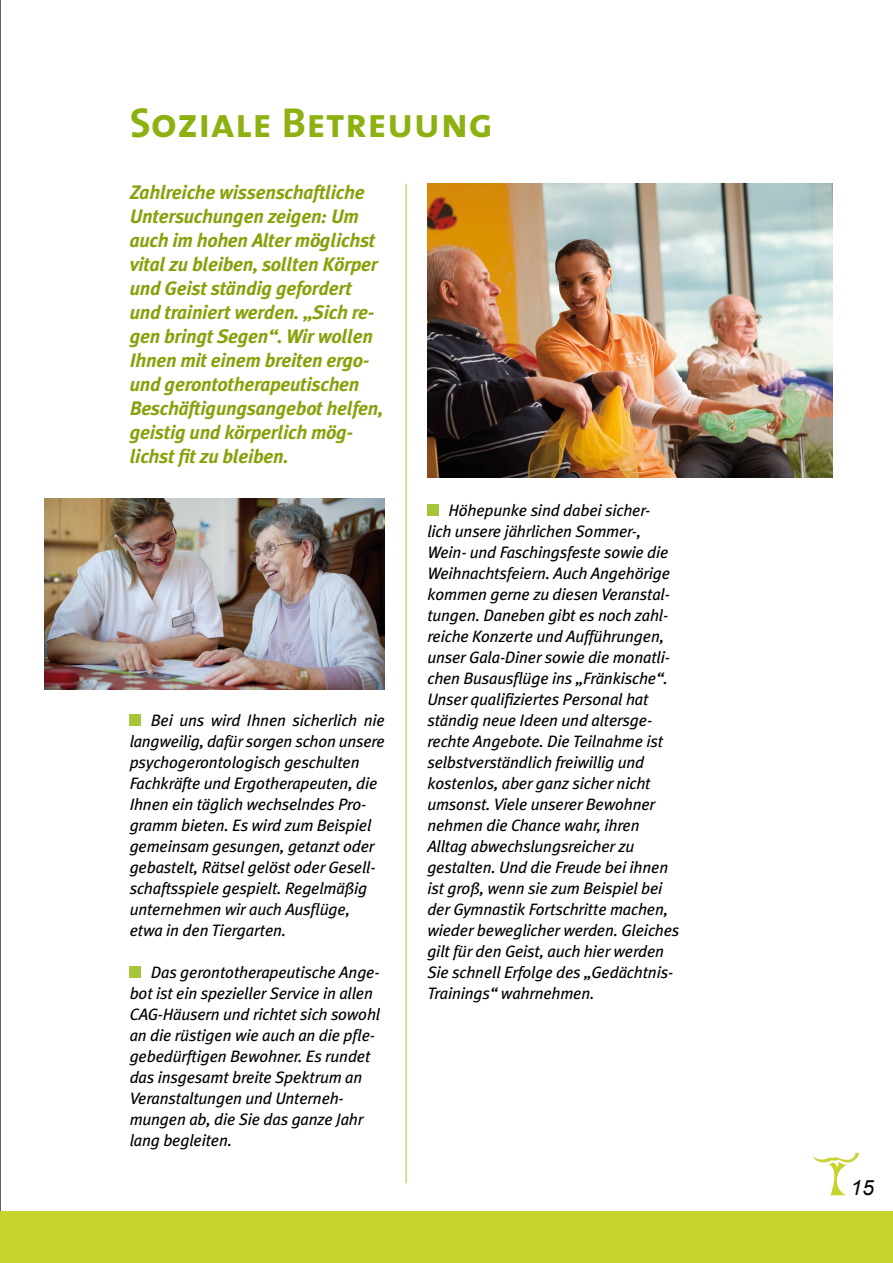
<style>
.page{position:relative;width:893px;height:1263px;background:#fff}
.page>*{position:absolute;margin:0;border:0;box-sizing:border-box;transform-origin:0 0}
.t1{font:42px "The Sans Bold Caps";letter-spacing:.01em;color:#8cb110}
.t2{font:italic 21px "Arial";color:#000}
.t3{font:italic 700 19.5px/24px "Meta Plus";letter-spacing:-.015em;color:#86a20b}
.t4{font:italic 16.5px/21px "Meta Plus";letter-spacing:-.01em;color:#000}
</style>
<div class="page">
<hr style="left:0;top:0;width:1px;height:1261px;background:#000">
<div style="left:0;top:1212px;width:893px;height:51px;background:#c8d32d"></div>
<svg style="left:813px;top:1153px;width:46px;height:42px"></svg>
<hr style="left:406px;top:184px;width:1px;height:999px;background:#a4c537">
<img style="left:427px;top:184px;width:405px;height:293px">
<div style="left:130px;top:715px;width:11px;height:11px;background:#a4c537"></div>
<div style="left:130px;top:967px;width:11px;height:11px;background:#a4c537"></div>
<div style="left:427px;top:505px;width:12px;height:11px;background:#a4c537"></div>
<img style="left:45px;top:498px;width:340px;height:192px">
<h1 class="t1" style="left:130px;top:87px;width:365px">Soziale Betreuung</h1>
<p class="t3" style="left:130px;top:180px;width:255px">Zahlreiche wissenschaftliche<br>Untersuchungen zeigen: Um auch im hohen Alter möglichst vital zu bleiben, sollten Körper und Geist ständig gefordert und trainiert werden. „Sich re&shy;gen bringt Segen“. Wir wollen<br>Ihnen mit einem breiten ergo&shy;und gerontotherapeutischen<br>Beschäftigungsangebot helfen, geistig und körperlich mög&shy;lichst fit zu bleiben.</p>
<p class="t4" style="left:130px;top:710px;width:257px;text-indent:21px">Bei uns wird Ihnen sicherlich nie langweilig, dafür sorgen schon unsere psychogerontologisch geschulten Fachkräfte und Ergotherapeuten, die Ihnen ein täglich wechselndes Pro&shy;gramm bieten. Es wird zum Beispiel gemeinsam gesungen, getanzt oder gebastelt, Rätsel gelöst oder Gesell&shy;schaftsspiele gespielt. Regelmäßig unternehmen wir auch Ausflüge, etwa in den Tiergarten.</p>
<p class="t4" style="left:130px;top:962px;width:252px;text-indent:21px">Das gerontotherapeutische Ange&shy;bot ist ein spezieller Service in allen<br>CAG-Häusern und richtet sich sowohl an die rüstigen wie auch an die pfle&shy;gebedürftigen Bewohner. Es rundet das insgesamt breite Spektrum an<br>Veranstaltungen und Unterneh&shy;mungen ab, die Sie das ganze Jahr lang begleiten.</p>
<p class="t4" style="left:427px;top:500px;width:254px;text-indent:21px">Höhepunke sind dabei sicher-<br>lich unsere jährlichen Sommer-, Wein- und Faschingsfeste sowie die Weihnachtsfeiern. Auch Angehörige kommen gerne zu diesen Veranstal&shy;tungen. Daneben gibt es noch zahl&shy;reiche Konzerte und Aufführungen, unser Gala-Diner sowie die monatli&shy;chen Busausflüge ins „Fränkische“.<br>Unser qualifiziertes Personal hat ständig neue Ideen und altersge&shy;rechte Angebote. Die Teilnahme ist selbstverständlich freiwillig und kostenlos, aber ganz sicher nicht umsonst. Viele unserer Bewohner nehmen die Chance wahr, ihren Alltag abwechslungsreicher zu gestalten. Und die Freude bei ihnen ist groß, wenn sie zum Beispiel bei der Gymnastik Fortschritte machen, wieder beweglicher werden. Gleiches gilt für den Geist, auch hier werden Sie schnell Erfolge des „Gedächtnis-Trainings“ wahrnehmen.</p>
<p class="t2" style="left:850px;top:1174px;width:25px">15</p>
</div>
